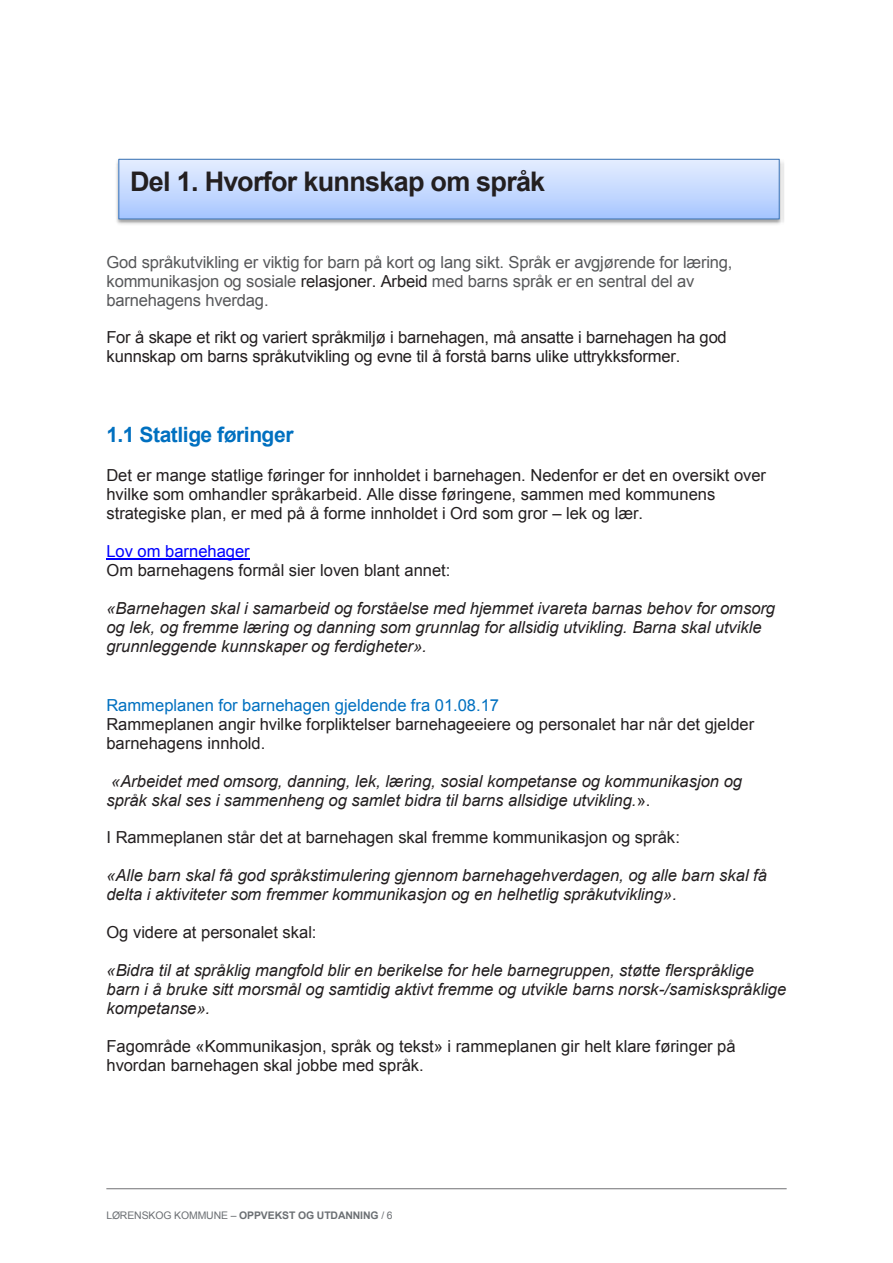
<style>
.page{position:relative;width:893px;height:1263px;background:#fff}
.page>*{position:absolute;margin:0;border:0;box-sizing:border-box;transform-origin:0 0}
.t1{font:700 27px "Arial";letter-spacing:-.03em;color:#231f20}
.t2{font:700 21px "Arial";letter-spacing:-.02em;color:#0070c0}
.t3{font:16.5px/18.9px "Arial";color:#231f20}
.t4{font:italic 16.5px/19px "Arial";color:#231f20}
.t5{font:16.5px/18.9px "Arial";letter-spacing:-.015em;color:#57585a}
.t6{font:16.5px "Arial";color:#0070c0}
.t7{font:16.5px "Arial";color:#00f}
.t8{font:10.5px "Arial";letter-spacing:-.015em;color:#6b6f73}
.s1{color:#231f20}
.s2{font-style:normal}
.s3{font-weight:700}
</style>
<div class="page">
<hr style="left:106px;top:1188px;width:681px;height:1px;background:#717174">
<hr style="left:106px;top:559px;width:144px;height:1px;background:#00f">
<img style="left:116px;top:158px;width:668px;height:67px">
<img style="left:116px;top:163px;width:667px;height:57px">
<svg style="left:120px;top:161px;width:658px;height:56px;background:#c4d9ff"></svg>
<div style="left:118px;top:159px;width:662px;height:60px;border:1px solid #4a7ebb"></div>
<img style="left:119px;top:165px;width:660px;height:48px">
<h1 class="t1" style="left:130px;top:163px;width:417px">Del 1. Hvorfor kunnskap om språk</h1>
<p class="t5" style="left:106px;top:253px;width:628px">God språkutvikling er viktig for barn på kort og lang sikt. Språk er avgjørende for læring, kommunikasjon og sosiale <span class="s1">relasjoner. Arbeid</span> med barns språk er en sentral del av barnehagens hverdag.</p>
<p class="t3" style="left:106px;top:328px;width:622px">For å skape et rikt og variert språkmiljø i barnehagen, må ansatte i barnehagen ha god kunnskap om barns språkutvikling og evne til å forstå barns ulike uttrykksformer.</p>
<p class="t2" style="left:106px;top:421px;width:189px">1.1 Statlige føringer</p>
<p class="t3" style="left:106px;top:466px;width:661px">Det er mange statlige føringer for innholdet i barnehagen. Nedenfor er det en oversikt over hvilke som omhandler språkarbeid. Alle disse føringene, sammen med kommunens strategiske plan, er med på å forme innholdet i Ord som gror – lek og lær.</p>
<p class="t7" style="left:106px;top:540px;width:145px">Lov om barnehager</p>
<p class="t3" style="left:106px;top:561px;width:345px">Om barnehagens formål sier loven blant annet:</p>
<p class="t4" style="left:106px;top:599px;width:670px">«Barnehagen skal i samarbeid og forståelse med hjemmet ivareta barnas behov for omsorg og lek, og fremme læring og danning som grunnlag for allsidig utvikling. Barna skal utvikle grunnleggende kunnskaper og ferdigheter».</p>
<p class="t6" style="left:106px;top:694px;width:394px">Rammeplanen for barnehagen gjeldende fra 01.08.17</p>
<p class="t3" style="left:106px;top:714px;width:649px">Rammeplanen angir hvilke forpliktelser barnehageeiere og personalet har når det gjelder barnehagens innhold.</p>
<p class="t4" style="left:106px;top:772px;width:637px">«Arbeidet med omsorg, danning, lek, læring, sosial kompetanse og kommunikasjon og språk skal ses i sammenheng og samlet bidra til barns allsidige utvikling.<span class="s2">».</span></p>
<p class="t3" style="left:106px;top:828px;width:575px">I Rammeplanen står det at barnehagen skal fremme kommunikasjon og språk:</p>
<p class="t4" style="left:106px;top:866px;width:662px">«Alle barn skal få god språkstimulering gjennom barnehagehverdagen, og alle barn skal få delta i aktiviteter som fremmer kommunikasjon og en helhetlig språkutvikling».</p>
<p class="t3" style="left:106px;top:923px;width:212px">Og videre at personalet skal:</p>
<p class="t4" style="left:106px;top:961px;width:681px">«Bidra til at språklig mangfold blir en berikelse for hele barnegruppen, støtte flerspråklige barn i å bruke sitt morsmål og samtidig aktivt fremme og utvikle barns norsk-/samiskspråklige kompetanse».</p>
<p class="t3" style="left:106px;top:1037px;width:631px">Fagområde «Kommunikasjon, språk og tekst» i rammeplanen gir helt klare føringer på hvordan barnehagen skal jobbe med språk.</p>
<p class="t8" style="left:106px;top:1208px;width:288px">LØRENSKOG KOMMUNE – <span class="s3">OPPVEKST OG UTDANNING</span> / 6</p>
</div>
